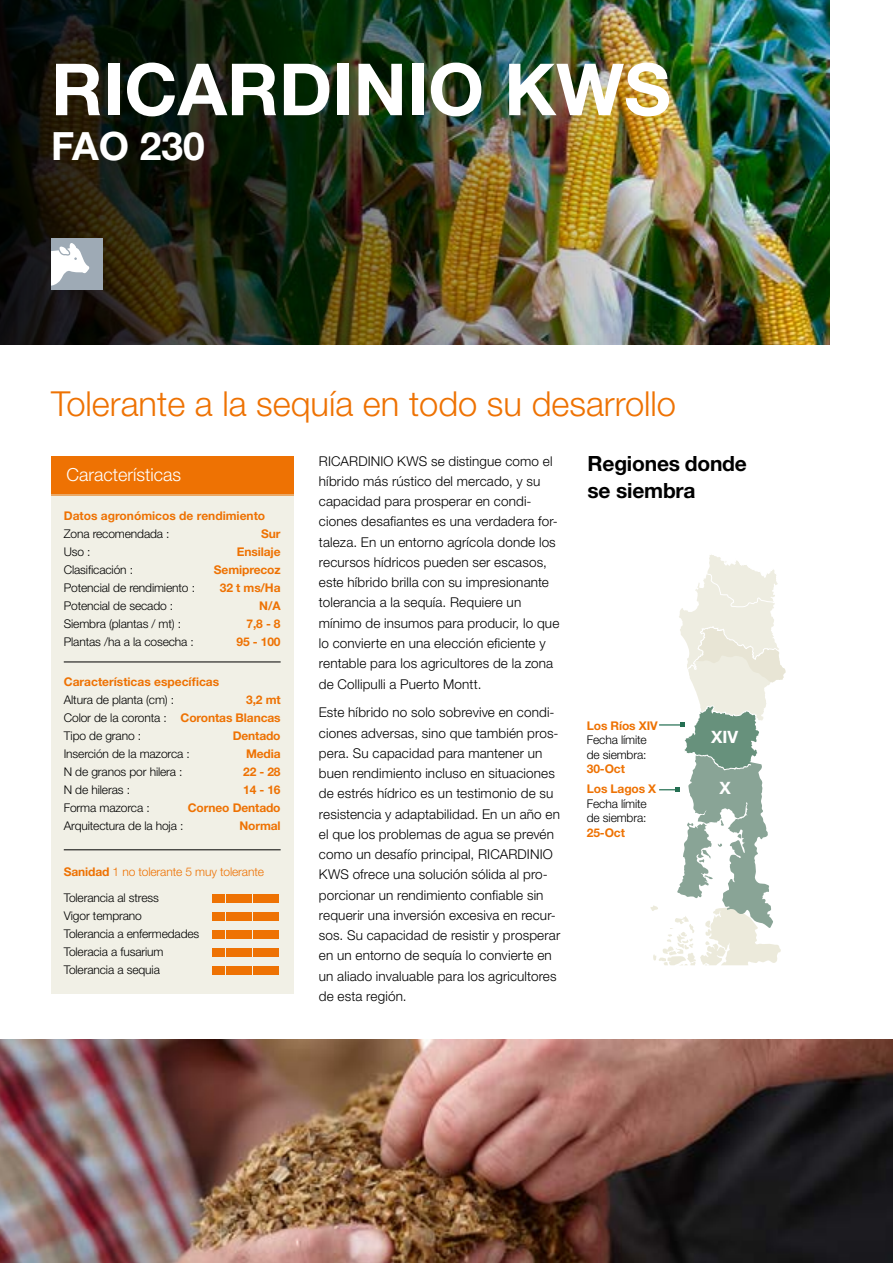
<style>
.page{position:relative;width:893px;height:1263px;background:#fff}
.page>*{position:absolute;margin:0;border:0;box-sizing:border-box;transform-origin:0 0}
.t1{font:700 72px "Helvetica Neue LT Std";color:#fff}
.t2{font:700 39px "Helvetica Neue LT Std";color:#fff}
.t3{font:300 34.5px "Helvetica Neue LT Std";color:#ee7203}
.t4{font:700 21px/27px "Helvetica Neue LT Std";letter-spacing:-.01em;color:#000}
.t5{font:300 18px "Helvetica Neue LT Std";color:#fff}
.t6{font:700 16.95px "Helvetica Neue LT Std";color:#fff}
.t7{font:300 13.5px/20.2px "Helvetica Neue LT Std";letter-spacing:.01em;color:#000}
.t8{font:300 12px/18px "Helvetica Neue LT Std";letter-spacing:-.01em;color:#000}
.t9{font:700 12px/20.4px "Helvetica Neue LT Std";letter-spacing:-.01em;color:#ee7203}
.t10{font:300 12px/25.5px "Helvetica Neue LT Std";letter-spacing:-.01em;color:#ee7203}
.s1{font-weight:700;color:#ee7203}
.s2{font-weight:700}
.s3{color:#000}
</style>
<div class="page">
<img style="left:708px;top:0;width:121px;height:344px">
<img style="left:0;top:0;width:708px;height:344px">
<svg style="left:650px;top:555px;width:136px;height:410px"></svg>
<div style="left:51px;top:239px;width:51px;height:51px;background:#9eaab5"></div>
<svg style="left:51px;top:243px;width:39px;height:43px"></svg>
<div style="left:51px;top:456px;width:242px;height:39px;background:#ee7203"></div>
<div style="left:51px;top:494px;width:242px;height:500px;background:#f1f0e6"></div>
<hr style="left:64px;top:661px;width:217px;height:1px;background:#000">
<hr style="left:64px;top:849px;width:217px;height:1px;background:#000">
<div style="left:212px;top:966px;width:13px;height:9px;background:#ee7203"></div>
<div style="left:226px;top:966px;width:13px;height:9px;background:#ee7203"></div>
<div style="left:239px;top:966px;width:13px;height:9px;background:#ee7203"></div>
<div style="left:253px;top:966px;width:13px;height:9px;background:#ee7203"></div>
<div style="left:266px;top:966px;width:13px;height:9px;background:#ee7203"></div>
<div style="left:212px;top:948px;width:13px;height:9px;background:#ee7203"></div>
<div style="left:226px;top:948px;width:13px;height:9px;background:#ee7203"></div>
<div style="left:239px;top:948px;width:13px;height:9px;background:#ee7203"></div>
<div style="left:253px;top:948px;width:13px;height:9px;background:#ee7203"></div>
<div style="left:266px;top:948px;width:13px;height:9px;background:#ee7203"></div>
<div style="left:212px;top:930px;width:13px;height:9px;background:#ee7203"></div>
<div style="left:226px;top:930px;width:13px;height:9px;background:#ee7203"></div>
<div style="left:239px;top:930px;width:13px;height:9px;background:#ee7203"></div>
<div style="left:253px;top:930px;width:13px;height:9px;background:#ee7203"></div>
<div style="left:266px;top:930px;width:13px;height:9px;background:#ee7203"></div>
<div style="left:212px;top:912px;width:13px;height:9px;background:#ee7203"></div>
<div style="left:226px;top:912px;width:13px;height:9px;background:#ee7203"></div>
<div style="left:239px;top:912px;width:13px;height:9px;background:#ee7203"></div>
<div style="left:253px;top:912px;width:13px;height:9px;background:#ee7203"></div>
<div style="left:266px;top:912px;width:13px;height:9px;background:#ee7203"></div>
<div style="left:212px;top:895px;width:13px;height:8px;background:#ee7203"></div>
<div style="left:226px;top:895px;width:13px;height:8px;background:#ee7203"></div>
<div style="left:239px;top:895px;width:13px;height:8px;background:#ee7203"></div>
<div style="left:253px;top:895px;width:13px;height:8px;background:#ee7203"></div>
<div style="left:266px;top:895px;width:13px;height:8px;background:#ee7203"></div>
<img style="left:0;top:1039px;width:893px;height:224px">
<h1 class="t1" style="left:51px;top:45px;width:621px">RICARDINIO KWS</h1>
<h2 class="t2" style="left:51px;top:122px;width:155px">FAO 230</h2>
<h3 class="t3" style="left:51px;top:382px;width:627px">Tolerante a la sequía en todo su desarrollo</h3>
<h3 class="t5" style="left:66px;top:463px;width:116px">Características</h3>
<p class="t9" style="left:64px;top:505px;width:203px">Datos agronómicos de rendimiento</p>
<p class="t8" style="left:64px;top:524px;width:107px">Zona recomendada :</p>
<p class="t9" style="left:261px;top:523px;width:21px">Sur</p>
<p class="t8" style="left:64px;top:542px;width:28px">Uso :</p>
<p class="t9" style="left:237px;top:541px;width:45px">Ensilaje</p>
<p class="t8" style="left:64px;top:560px;width:71px">Clasificación :</p>
<p class="t9" style="left:214px;top:559px;width:68px">Semiprecoz</p>
<p class="t8" style="left:64px;top:578px;width:133px">Potencial de rendimiento :</p>
<p class="t9" style="left:220px;top:577px;width:62px">32 t ms/Ha</p>
<p class="t8" style="left:64px;top:596px;width:111px">Potencial de secado :</p>
<p class="t9" style="left:259px;top:595px;width:23px">N/A</p>
<p class="t8" style="left:64px;top:614px;width:119px">Siembra (plantas / mt) :</p>
<p class="t9" style="left:246px;top:613px;width:36px">7,8 - 8</p>
<p class="t8" style="left:64px;top:632px;width:132px">Plantas /ha a la cosecha :</p>
<p class="t9" style="left:237px;top:631px;width:46px">95 - 100</p>
<p class="t9" style="left:64px;top:671px;width:157px">Características específicas</p>
<p class="t8" style="left:64px;top:690px;width:112px">Altura de planta (cm) :</p>
<p class="t8" style="left:64px;top:690px;width:218px;text-align:justify;text-indent:182px"><span class="s1">3,2 mt </span>Color de la coronta : <span class="s1">Corontas Blancas </span>Tipo de grano :</p>
<p class="t9" style="left:233px;top:725px;width:49px">Dentado</p>
<p class="t8" style="left:64px;top:744px;width:128px">Inserción de la mazorca :</p>
<p class="t9" style="left:246px;top:743px;width:36px">Media</p>
<p class="t8" style="left:64px;top:762px;width:120px">N de granos por hilera :</p>
<p class="t9" style="left:243px;top:761px;width:39px">22 - 28</p>
<p class="t8" style="left:64px;top:780px;width:68px">N de hileras :</p>
<p class="t9" style="left:243px;top:779px;width:39px">14 - 16</p>
<p class="t8" style="left:64px;top:798px;width:87px">Forma mazorca :</p>
<p class="t9" style="left:188px;top:797px;width:94px">Corneo Dentado</p>
<p class="t8" style="left:64px;top:816px;width:121px">Arquitectura de la hoja :</p>
<p class="t9" style="left:239px;top:815px;width:43px">Normal</p>
<p class="t10" style="left:64px;top:859px;width:202px"><span class="s2">Sanidad</span> 1 no tolerante 5 muy tolerante<br><span class="s3">Tolerancia al stress</span></p>
<p class="t8" style="left:64px;top:906px;width:137px">Vigor temprano<br>Tolerancia a enfermedades<br>Toleracia a fusarium<br>Tolerancia a sequia</p>
<p class="t7" style="left:319px;top:450px;width:242px">RICARDINIO KWS se distingue como el híbrido más rústico del mercado, y su capacidad para prosperar en condi&shy;ciones desafiantes es una verdadera for&shy;taleza. En un entorno agrícola donde los recursos hídricos pueden ser escasos, este híbrido brilla con su impresionante tolerancia a la sequía. Requiere un mínimo de insumos para producir, lo que lo convierte en una elección eficiente y rentable para los agricultores de la zona de Collipulli a Puerto Montt.</p>
<p class="t7" style="left:319px;top:702px;width:243px">Este híbrido no solo sobrevive en condi&shy;ciones adversas, sino que también pros&shy;pera. Su capacidad para mantener un buen rendimiento incluso en situaciones de estrés hídrico es un testimonio de su resistencia y adaptabilidad. En un año en el que los problemas de agua se prevén como un desafío principal, RICARDINIO KWS ofrece una solución sólida al pro&shy;porcionar un rendimiento confiable sin requerir una inversión excesiva en recur&shy;sos. Su capacidad de resistir y prosperar en un entorno de sequía lo convierte en un aliado invaluable para los agricultores de esta región.</p>
<h3 class="t4" style="left:587px;top:450px;width:161px">Regiones donde se siembra</h3>
<p class="t9" style="left:587px;top:715px;width:72px">Los Ríos XIV</p>
<p class="t8" style="left:587px;top:732px;width:62px;line-height:14.4px">Fecha límite de siembra:</p>
<p class="t9" style="left:587px;top:758px;width:71px">30-Oct<br>Los Lagos X</p>
<p class="t8" style="left:587px;top:796px;width:62px;line-height:14.4px">Fecha límite de siembra:</p>
<p class="t9" style="left:587px;top:822px;width:40px">25-Oct</p>
<p class="t6" style="left:711px;top:726px;width:29px">XIV</p>
<p class="t6" style="left:719px;top:777px;width:13px">X</p>
</div>
